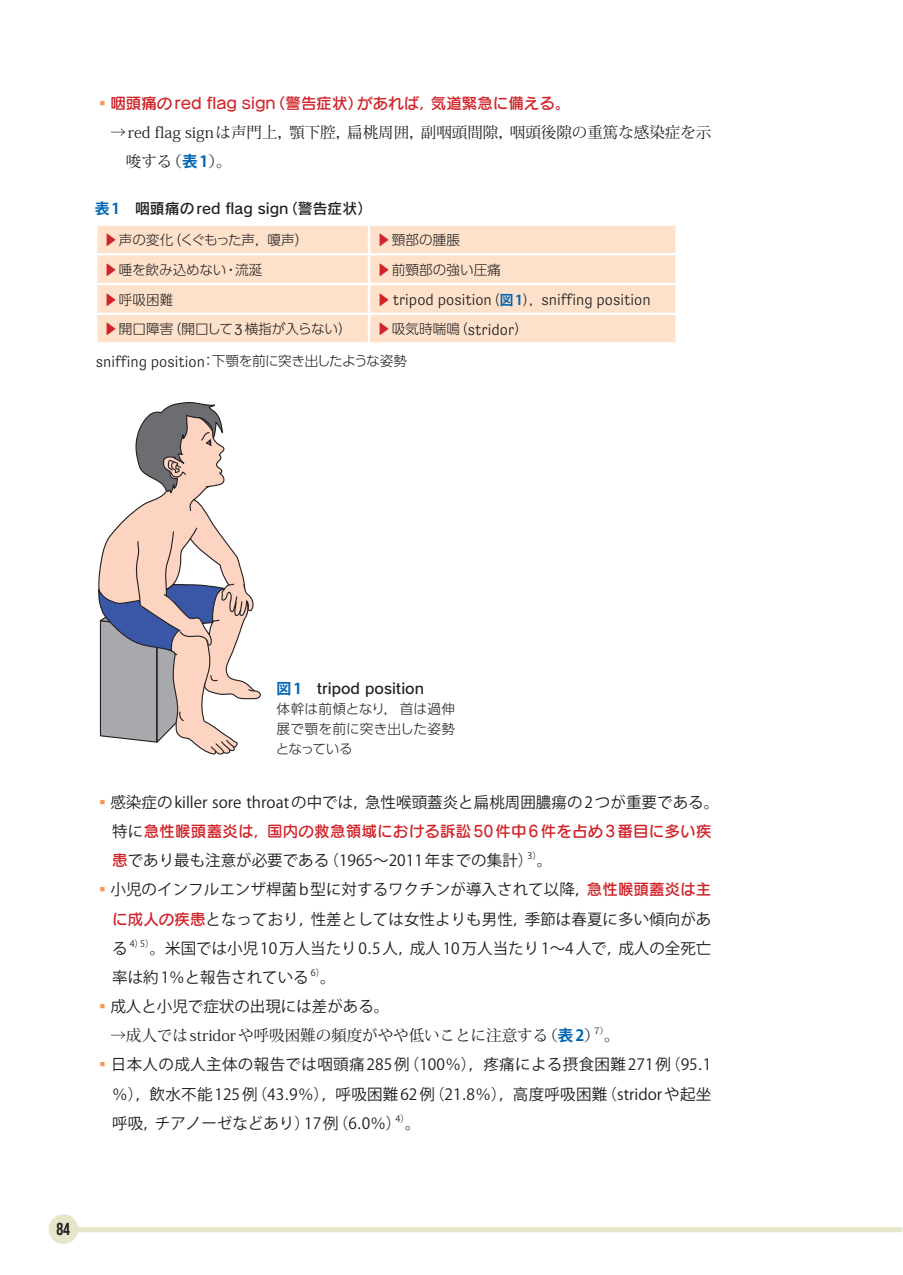
<style>
.page{position:relative;width:903px;height:1275px;background:#fff}
.page>*{position:absolute;margin:0;border:0;box-sizing:border-box;transform-origin:0 0}
.t1{font:700 17.32px "Bebas Neue Pro";color:#231f20}
.t2{font:300 15.75px "Tenso";color:#231f20}
.t3{font:15.58px/29.2px "Koz Go Pr 6 N";color:#231f20;text-align:justify}
.t4{font:15.58px/29.2px "Koz Min Pr 6 N";color:#231f20}
.t5{font:15.58px "Seurat Pro N DB";letter-spacing:.015em;color:#d1232a}
.t6{font:14.88px "Rodin Pro N DB";color:#231f20}
.t7{font:300 13.65px/19.8px "UD Shin Go Pr 6 N";color:#231f20;text-align:justify}
.t8{font:300 13.65px "UD Shin Go Pr 6 N";letter-spacing:-.02em;color:#231f20}
.t9{font:8.92px "Koz Go Pr 6 N";color:#231f20}
.t10{font:8.92px "Koz Min Pr 6 N";color:#231f20}
.s1{font-family:"Koz Min Pr 6 N";color:#f79551}
.s2{font-family:"Koz Go Pr 6 N";font-weight:700;color:#0166b3}
.s3{font-family:"UD Marugo Large Pr 6 N M";font-weight:400;color:#d1232a}
.s4{font-family:"UD Marugo Large Pr 6 N M";font-weight:400;font-size:13.65px;color:#d1232a}
.s5{font-family:"UD Shin Go Pr 6 N";font-size:13.65px}
.s6{font-family:"Koz Go Pr 6 N";font-weight:700;font-size:13.65px;color:#0166b3}
.s7{font-family:"Tenso";font-size:15.75px}
.s8{font-family:"Koz Go Pr 6 N";color:#231f20}
.s9{font-family:"Seurat Pro N DB";color:#d1232a}
.s10{font-size:15.58px}
</style>
<div class="page">
<div style="left:59px;top:1227px;width:843px;height:5px;background:#e6e6ca"></div>
<div style="left:49px;top:1214px;width:29px;height:30px;background:#e6e6ca;border-radius:50%"></div>
<svg style="left:98px;top:402px;width:163px;height:353px"></svg>
<div style="left:97px;top:226px;width:578px;height:116px;background:#fee1ca"></div>
<hr style="left:95px;top:253px;width:274px;height:2px;background:#fff">
<hr style="left:95px;top:313px;width:274px;height:2px;background:#fff">
<hr style="left:95px;top:283px;width:274px;height:2px;background:#fff">
<hr style="left:368px;top:226px;width:2px;height:27px;background:#fff">
<hr style="left:368px;top:255px;width:2px;height:28px;background:#fff">
<hr style="left:368px;top:285px;width:2px;height:28px;background:#fff">
<hr style="left:368px;top:315px;width:2px;height:27px;background:#fff">
<hr style="left:369px;top:253px;width:309px;height:2px;background:#fff">
<hr style="left:369px;top:283px;width:309px;height:2px;background:#fff">
<hr style="left:369px;top:313px;width:309px;height:2px;background:#fff">
<p class="t5" style="left:95px;top:92px;width:477px"><span class="s1">▪</span>咽頭痛のred flag sign（警告症状）があれば，気道緊急に備える。</p>
<p class="t4" style="left:126px;top:118px;width:587px;text-indent:-16px">→red flag signは声門上，顎下腔，扁桃周囲，副咽頭間隙，咽頭後隙の重篤な感染症を示唆する（<span class="s2">表1</span>）。</p>
<p class="t6" style="left:95px;top:199px;width:279px"><span class="s2">表1</span>　咽頭痛の red flag sign（警告症状）</p>
<p class="t8" style="left:104px;top:229px;width:206px"><span class="s3">▶</span>声の変化（くぐもった声，嗄声）</p>
<p class="t7" style="left:376px;top:230px;width:85px"><span class="s3">▶</span>頸部の腫脹</p>
<p class="t7" style="left:104px;top:259px;width:160px"><span class="s3">▶</span>唾を飲み込めない・流涎</p>
<p class="t7" style="left:376px;top:259px;width:126px"><span class="s3">▶</span>前頸部の強い圧痛</p>
<p class="t7" style="left:104px;top:289px;width:71px"><span class="s3">▶</span>呼吸困難</p>
<p class="t2" style="left:376px;top:291px;width:276px"><span class="s4">▶</span> tripod position<span class="s5">（</span><span class="s6">図1</span><span class="s5">），</span>sniffing position</p>
<p class="t7" style="left:104px;top:319px;width:250px"><span class="s3">▶</span>開口障害（開口して<span class="s7">3</span>横指が入らない）</p>
<p class="t7" style="left:376px;top:319px;width:153px"><span class="s3">▶</span>吸気時喘鳴（<span class="s7">stridor</span>）</p>
<p class="t2" style="left:96px;top:352px;width:313px">sniffing position<span class="s5">：下顎を前に突き出したような姿勢</span></p>
<p class="t6" style="left:277px;top:679px;width:149px"><span class="s2">図1</span>　tripod position</p>
<p class="t7" style="left:276px;top:698px;width:181px">体幹は前傾となり，首は過伸展で顎を前に突き出した姿勢となっている</p>
<p class="t3" style="left:95px;top:788px;width:626px"><span class="s1">▪</span>感染症の killer sore throat の中では，急性喉頭蓋炎と扁桃周囲膿瘍の 2 つが重要である。</p>
<p class="t5" style="left:112px;top:821px;width:601px"><span class="s8">特に</span>急性喉頭蓋炎は，国内の救急領域における訴訟50件中6件を占め3番目に多い疾</p>
<p class="t3" style="left:112px;top:846px;width:423px"><span class="s9">患</span>であり最も注意が必要である（1965〜2011 年までの集計）</p>
<p class="t9" style="left:527px;top:851px;width:26px">3）<span class="s10">。</span></p>
<p class="t3" style="left:112px;top:875px;width:601px;text-indent:-17px"><span class="s1">▪</span>小児のインフルエンザ桿菌 b 型に対するワクチンが導入されて以降，<span class="s9">急性喉頭蓋炎は主に成人の疾患</span>となっており，性差としては女性よりも男性，季節は春夏に多い傾向がある <sup>4）5）</sup>。米国では小児 10 万人当たり 0.5 人，成人 10 万人当たり 1～4 人で，成人の全死亡率は約 1％と報告されている</p>
<p class="t9" style="left:311px;top:968px;width:26px">6）<span class="s10">。</span></p>
<p class="t3" style="left:95px;top:992px;width:296px"><span class="s1">▪</span>成人と小児で症状の出現には差がある。</p>
<p class="t4" style="left:110px;top:1021px;width:491px">→成人ではstridorや呼吸困難の頻度がやや低いことに注意する（<span class="s2">表2</span>）</p>
<p class="t10" style="left:594px;top:1026px;width:27px">7）<span class="s10">。</span></p>
<p class="t3" style="left:112px;top:1050px;width:600px;text-indent:-17px"><span class="s1">▪</span>日本人の成人主体の報告では咽頭痛285例（100％），疼痛による摂食困難271例（95.1％），飲水不能 125 例（43.9％），呼吸困難 62 例（21.8％），高度呼吸困難（stridor や起坐呼吸，チアノーゼなどあり）17 例（6.0％）。</p>
<p class="t9" style="left:395px;top:1113px;width:15px">4）</p>
<p class="t1" style="left:56px;top:1219px;width:15px">84</p>
</div>
